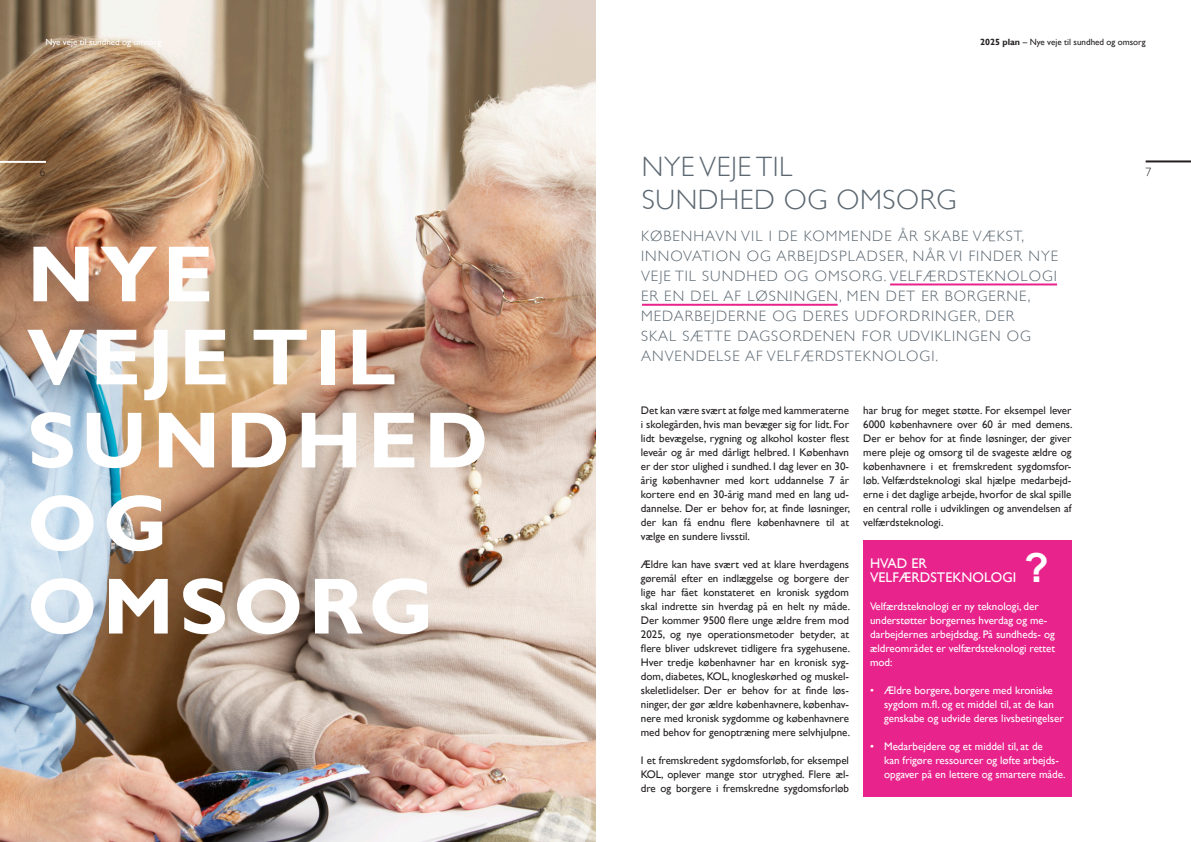
<style>
.page{position:relative;width:1191px;height:842px;background:#fff}
.page>*{position:absolute;margin:0;border:0;box-sizing:border-box;transform-origin:0 0}
.t1{font:700 80px/83px "Gill Sans";letter-spacing:.07em;color:#fff}
.t2{font:700 40px "Arial";color:#fff}
.t3{font:300 28px/33.6px "Gill Sans";letter-spacing:.02em;color:#5b6771}
.t4{font:300 15px/20px "Gill Sans";letter-spacing:.07em;color:#5b6771}
.t5{font:14px/14px "Gill Sans";color:#fff}
.t6{font:300 12px "Gill Sans";color:#231f20}
.t7{font:11px/14px "Gill Sans";color:#231f20;text-align:justify}
.t8{font:11px/14px "Gill Sans";color:#fff}
.t9{font:9px "Gill Sans";color:#231f20}
.t10{font:9px "Gill Sans";color:#fff}
.s1{font-weight:700}
</style>
<div class="page">
<div style="left:863px;top:540px;width:208px;height:257px;background:#e8248c"></div>
<img style="left:0;top:0;width:595px;height:842px">
<hr style="left:890px;top:283px;width:167px;height:2px;background:#e8248c">
<hr style="left:642px;top:304px;width:195px;height:2px;background:#e8248c">
<hr style="left:1145px;top:160px;width:46px;height:2px;background:#231f20">
<hr style="left:0;top:161px;width:46px;height:2px;background:#fff">
<p class="t10" style="left:45px;top:38px;width:117px">nye veje til sundhed og omsorg</p>
<p class="t6" style="left:39px;top:167px;width:7px">6</p>
<h1 class="t1" style="left:27px;top:235px;width:463px">nye<br>veje til sundhed og omsorg</h1>
<p class="t9" style="left:980px;top:38px;width:167px"><span class="s1">2025 plan</span> – nye veje til sundhed og omsorg</p>
<h3 class="t3" style="left:642px;top:151px;width:316px">NYE VEJE TIL<br>SUNDHED OG OMSORG</h3>
<p class="t4" style="left:641px;top:227px;width:419px">KØBENHAVN VIL I DE KOMMENDE ÅR SKABE VÆKST, INNOVATION OG ARBEJDSPLADSER, NÅR VI FINDER NYE VEJE TIL SUNDHED OG OMSORG. VELFÆRDSTEKNOLOGI ER EN DEL AF LØSNINGEN, MEN DET ER BORGERNE, MEDARBEJDERNE OG DERES UDFORDRINGER, DER<br>SKAL SÆTTE DAGSORDENEN FOR UDVIKLINGEN OG ANVENDELSE AF VELFÆRDSTEKNOLOGI.</p>
<p class="t7" style="left:641px;top:404px;width:211px">det kan være svært at følge med kammeraterne i skolegården, hvis man bevæger sig for lidt. for lidt bevægelse, rygning og alkohol koster flest leveår og år med dårligt helbred. i københavn er der stor ulighed i sundhed. i dag lever en 30- årig københavner med kort uddannelse 7 år kortere end en 30-årig mand med en lang ud&shy;dannelse. Der er behov for, at finde løsninger, der kan få endnu flere københavnere til at vælge en sundere livsstil.</p>
<p class="t7" style="left:641px;top:558px;width:211px">ældre kan have svært ved at klare hverdagens gøremål efter en indlæggelse og borgere der lige har fået konstateret en kronisk sygdom skal indrette sin hverdag på en helt ny måde.<br>Der kommer 9500 flere unge ældre frem mod 2025, og nye operationsmetoder betyder, at flere bliver udskrevet tidligere fra sygehusene. hver tredje københavner har en kronisk syg&shy;dom, diabetes, kol, knogleskørhed og muskel&shy;skeletlidelser. Der er behov for at finde løs&shy;ninger, der gør ældre københavnere, københav&shy;nere med kronisk sygdomme og københavnere med behov for genoptræning mere selvhjulpne.</p>
<p class="t7" style="left:641px;top:754px;width:210px">i et fremskredent sygdomsforløb, for eksempel kol, oplever mange stor utryghed. flere æl&shy;dre og borgere i fremskredne sygdomsforløb</p>
<p class="t7" style="left:863px;top:404px;width:211px">har brug for meget støtte. for eksempel lever 6000 københavnere over 60 år med demens.<br>Der er behov for at finde løsninger, der giver mere pleje og omsorg til de svageste ældre og københavnere i et fremskredent sygdomsfor&shy;løb. velfærdsteknologi skal hjælpe medarbejd&shy;erne i det daglige arbejde, hvorfor de skal spille en central rolle i udviklingen og anvendelsen af velfærdsteknologi.</p>
<p class="t5" style="left:870px;top:557px;width:148px">hvad er velfærdsteknologi</p>
<h2 class="t2" style="left:1024px;top:545px;width:26px">?</h2>
<p class="t8" style="left:870px;top:600px;width:187px">velfærdsteknologi er ny teknologi, der understøtter borgernes hverdag og me&shy;darbejdernes arbejdsdag. på sundheds- og ældreområdet er velfærdsteknologi rettet mod:</p>
<p class="t8" style="left:884px;top:683px;width:181px;text-indent:-14px">• Ældre borgere, borgere med kroniske sygdom m.fl. og et middel til, at de kan genskabe og udvide deres livsbetingelser</p>
<p class="t8" style="left:884px;top:739px;width:183px;text-indent:-14px">• Medarbejdere og et middel til, at de<br>kan frigøre ressourcer og løfte arbejds&shy;opgaver på en lettere og smartere måde.</p>
<p class="t6" style="left:1145px;top:167px;width:7px">7</p>
</div>
